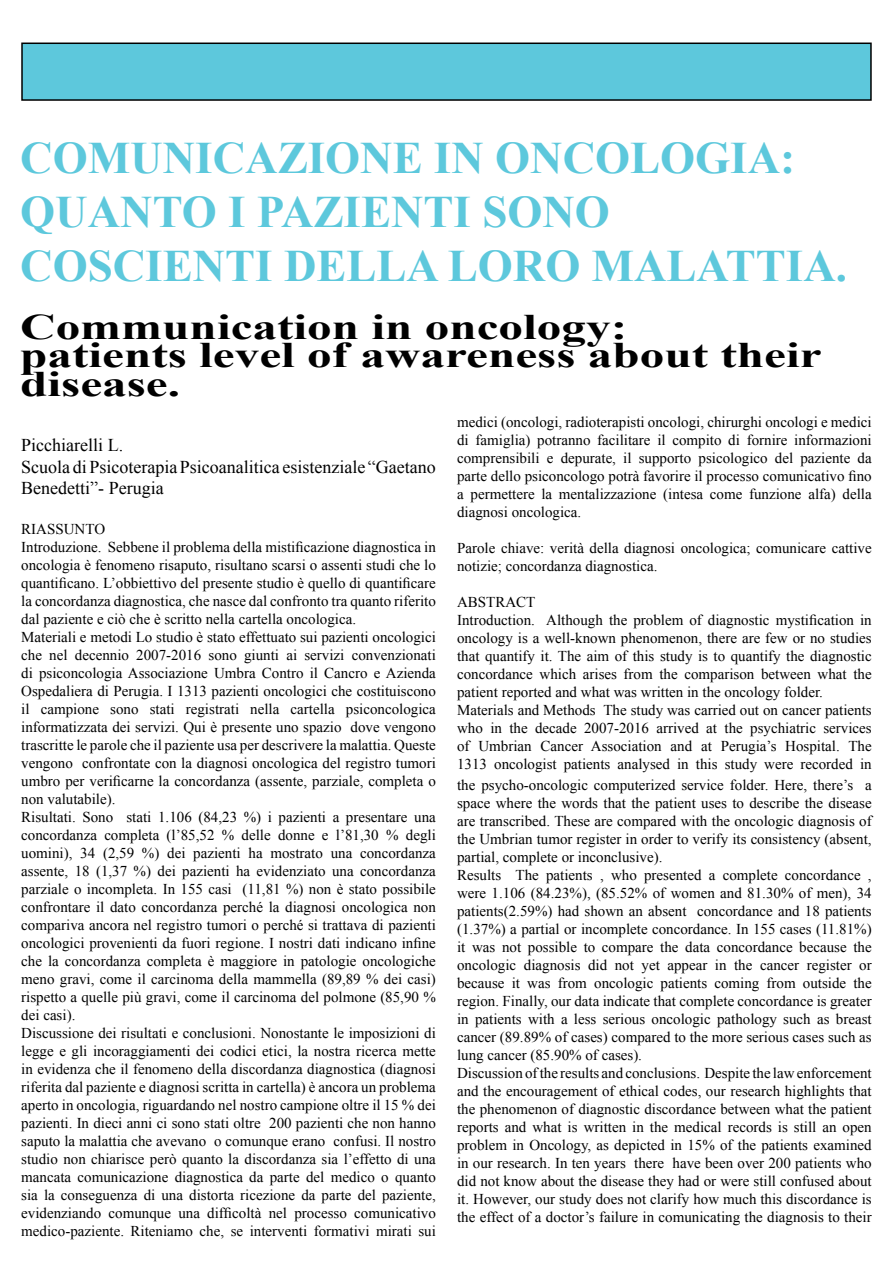
<style>
.page{position:relative;width:893px;height:1263px;background:#fff}
.page>*{position:absolute;margin:0;border:0;box-sizing:border-box;transform-origin:0 0}
.t1{font:700 45px/54px "Times New Roman";color:#5dc8dc}
.t2{font:700 36px/28.8px "Times New Roman";color:#000;scale:1.37 1}
.t3{font:18px/21.6px "Times New Roman";color:#000}
.t4{font:15px/18px "Times New Roman";color:#000}
</style>
<div class="page">
<div style="left:22px;top:43px;width:849px;height:57px;background:#5dc8dc"></div>
<div style="left:21px;top:43px;width:851px;height:58px;border:2px solid #000"></div>
<h1 class="t1" style="left:20px;top:130px;width:828px">COMUNICAZIONE IN ONCOLOGIA:<br>QUANTO I PAZIENTI SONO<br>COSCIENTI DELLA LORO MALATTIA.</h1>
<h2 class="t2" style="left:20px;top:311px;width:586px">Communication in oncology:<br>patients level of awareness about their disease.</h2>
<p class="t3" style="left:21px;top:434px;width:416px">Picchiarelli L.<br>Scuola di Psicoterapia Psicoanalitica esistenziale “Gaetano<br>Benedetti”- Perugia</p>
<p class="t4" style="left:21px;top:520px;width:416px">RIASSUNTO<br>Introduzione. Sebbene il problema della mistificazione diagnostica in oncologia è fenomeno risaputo, risultano scarsi o assenti studi che lo quantificano. L’obbiettivo del presente studio è quello di quantificare la concordanza diagnostica, che nasce dal confronto tra quanto riferito dal paziente e ciò che è scritto nella cartella oncologica.<br>Materiali e metodi Lo studio è stato effettuato sui pazienti oncologici che nel decennio 2007-2016 sono giunti ai servizi convenzionati di psiconcologia Associazione Umbra Contro il Cancro e Azienda Ospedaliera di Perugia. I 1313 pazienti oncologici che costituiscono il campione sono stati registrati nella cartella psiconcologica informatizzata dei servizi. Qui è presente uno spazio dove vengono trascritte le parole che il paziente usa per descrivere la malattia. Queste vengono confrontate con la diagnosi oncologica del registro tumori umbro per verificarne la concordanza (assente, parziale, completa o non valutabile).<br>Risultati. Sono stati 1.106 (84,23 %) i pazienti a presentare una concordanza completa (l’85,52 % delle donne e l’81,30 % degli uomini), 34 (2,59 %) dei pazienti ha mostrato una concordanza assente, 18 (1,37 %) dei pazienti ha evidenziato una concordanza parziale o incompleta. In 155 casi (11,81 %) non è stato possibile confrontare il dato concordanza perché la diagnosi oncologica non compariva ancora nel registro tumori o perché si trattava di pazienti oncologici provenienti da fuori regione. I nostri dati indicano infine che la concordanza completa è maggiore in patologie oncologiche meno gravi, come il carcinoma della mammella (89,89 % dei casi) rispetto a quelle più gravi, come il carcinoma del polmone (85,90 % dei casi).<br>Discussione dei risultati e conclusioni. Nonostante le imposizioni di legge e gli incoraggiamenti dei codici etici, la nostra ricerca mette in evidenza che il fenomeno della discordanza diagnostica (diagnosi riferita dal paziente e diagnosi scritta in cartella) è ancora un problema aperto in oncologia, riguardando nel nostro campione oltre il 15 % dei pazienti. In dieci anni ci sono stati oltre 200 pazienti che non hanno saputo la malattia che avevano o comunque erano confusi. Il nostro studio non chiarisce però quanto la discordanza sia l’effetto di una mancata comunicazione diagnostica da parte del medico o quanto sia la conseguenza di una distorta ricezione da parte del paziente, evidenziando comunque una difficoltà nel processo comunicativo medico-paziente. Riteniamo che, se interventi formativi mirati sui</p>
<p class="t4" style="left:457px;top:412px;width:416px;text-align:justify">medici (oncologi, radioterapisti oncologi, chirurghi oncologi e medici di famiglia) potranno facilitare il compito di fornire informazioni comprensibili e depurate, il supporto psicologico del paziente da parte dello psiconcologo potrà favorire il processo comunicativo fino a permettere la mentalizzazione (intesa come funzione alfa) della diagnosi oncologica.</p>
<p class="t4" style="left:457px;top:538px;width:416px">Parole chiave: verità della diagnosi oncologica; comunicare cattive notizie; concordanza diagnostica.</p>
<p class="t4" style="left:457px;top:592px;width:416px">ABSTRACT<br>Introduction. Although the problem of diagnostic mystification in oncology is a well-known phenomenon, there are few or no studies that quantify it. The aim of this study is to quantify the diagnostic concordance which arises from the comparison between what the patient reported and what was written in the oncology folder.<br>Materials and Methods The study was carried out on cancer patients who in the decade 2007-2016 arrived at the psychiatric services of Umbrian Cancer Association and at Perugia’s Hospital. The 1313 oncologist patients analysed in this study were recorded in</p>
<p class="t4" style="left:457px;top:776px;width:416px">the psycho-oncologic computerized service folder. Here, there’s a space where the words that the patient uses to describe the disease are transcribed. These are compared with the oncologic diagnosis of the Umbrian tumor register in order to verify its consistency (absent, partial, complete or inconclusive).<br>Results The patients , who presented a complete concordance , were 1.106 (84.23%), (85.52% of women and 81.30% of men), 34 patients(2.59%) had shown an absent concordance and 18 patients (1.37%) a partial or incomplete concordance. In 155 cases (11.81%) it was not possible to compare the data concordance because the oncologic diagnosis did not yet appear in the cancer register or because it was from oncologic patients coming from outside the region. Finally, our data indicate that complete concordance is greater in patients with a less serious oncologic pathology such as breast cancer (89.89% of cases) compared to the more serious cases such as lung cancer (85.90% of cases).<br>Discussion of the results and conclusions. Despite the law enforcement and the encouragement of ethical codes, our research highlights that the phenomenon of diagnostic discordance between what the patient reports and what is written in the medical records is still an open problem in Oncology, as depicted in 15% of the patients examined in our research. In ten years there have been over 200 patients who did not know about the disease they had or were still confused about it. However, our study does not clarify how much this discordance is the effect of a doctor’s failure in comunicating the diagnosis to their</p>
</div>
